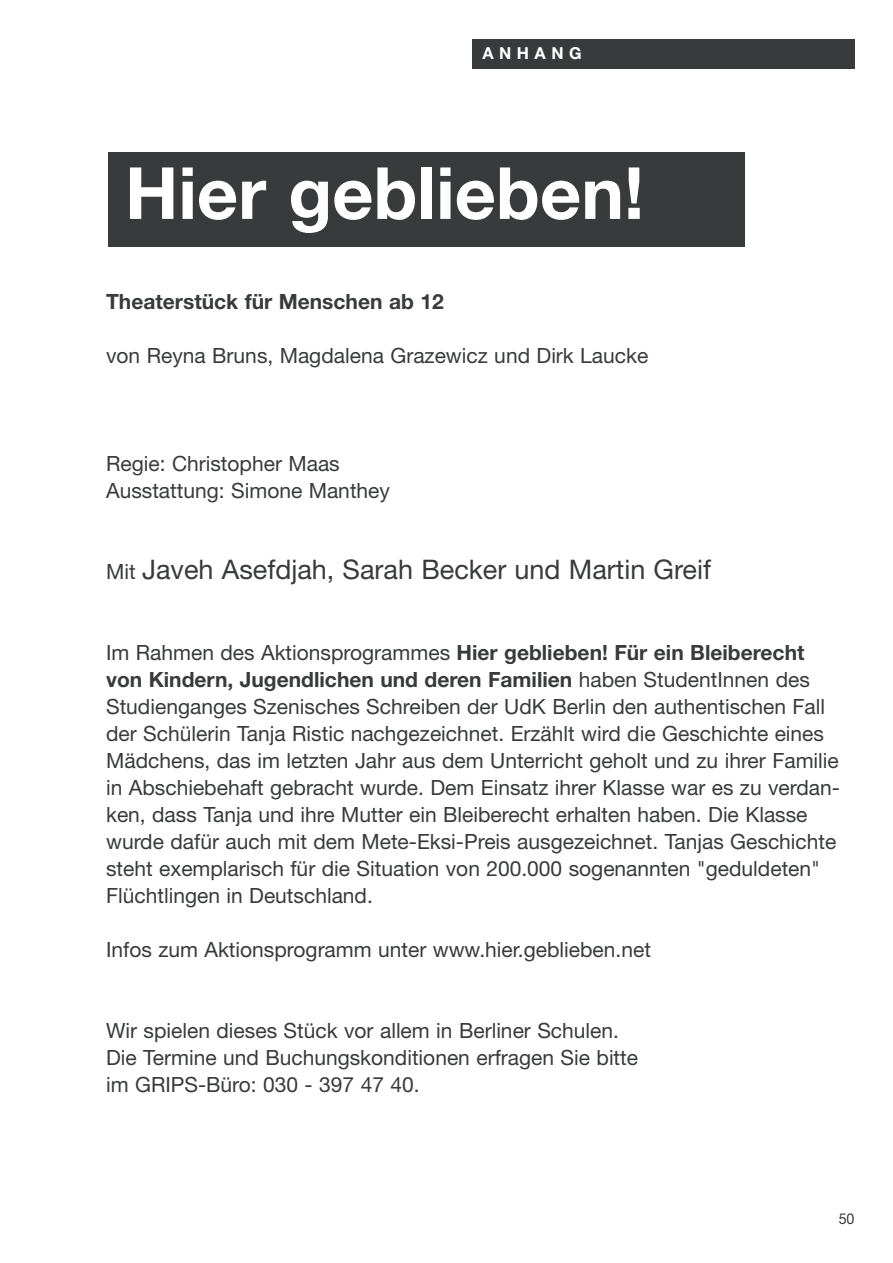
<style>
.page{position:relative;width:893px;height:1263px;background:#fff}
.page>*{position:absolute;margin:0;border:0;box-sizing:border-box;transform-origin:0 0}
.t1{font:700 72px "Helvetica Neue";color:#fff}
.t2{font:27px "Helvetica Neue";color:#383a3b}
.t3{font:21px/27px "Helvetica Neue";color:#383a3b}
.t4{font:700 21px "Helvetica Neue";color:#383a3b}
.t5{font:700 16.5px "Helvetica Neue";letter-spacing:.335em;color:#fff}
.t6{font:15px "Helvetica Neue";color:#383a3b;scale:.95 1}
.s1{font-size:21px}
.s2{font-weight:700}
</style>
<div class="page">
<div style="left:472px;top:40px;width:382px;height:29px;background:#383a3b"></div>
<div style="left:108px;top:152px;width:637px;height:95px;background:#383a3b"></div>
<p class="t5" style="left:482px;top:47px;width:101px">ANHANG</p>
<h1 class="t1" style="left:125px;top:167px;width:520px">Hier geblieben!</h1>
<p class="t4" style="left:106px;top:294px;width:339px">Theaterstück für Menschen ab 12</p>
<p class="t3" style="left:106px;top:344px;width:544px">von Reyna Bruns, Magdalena Grazewicz und Dirk Laucke</p>
<p class="t3" style="left:106px;top:452px;width:285px">Regie: Christopher Maas<br>Ausstattung: Simone Manthey</p>
<p class="t2" style="left:106px;top:559px;width:606px"><span class="s1">Mit</span> Javeh Asefdjah, Sarah Becker und Martin Greif</p>
<p class="t3" style="left:106px;top:641px;width:735px">Im Rahmen des Aktionsprogrammes <span class="s2">Hier geblieben! Für ein Bleiberecht von Kindern, Jugendlichen und deren Familien</span> haben StudentInnen des Studienganges Szenisches Schreiben der UdK Berlin den authentischen Fall der Schülerin Tanja Ristic nachgezeichnet. Erzählt wird die Geschichte eines Mädchens, das im letzten Jahr aus dem Unterricht geholt und zu ihrer Familie in Abschiebehaft gebracht wurde. Dem Einsatz ihrer Klasse war es zu verdan&shy;ken, dass Tanja und ihre Mutter ein Bleiberecht erhalten haben. Die Klasse wurde dafür auch mit dem Mete-Eksi-Preis ausgezeichnet. Tanjas Geschichte steht exemplarisch für die Situation von 200.000 sogenannten "geduldeten" Flüchtlingen in Deutschland.</p>
<p class="t3" style="left:106px;top:938px;width:546px">Infos zum Aktionsprogramm unter www.hier.geblieben.net</p>
<p class="t3" style="left:106px;top:1019px;width:534px">Wir spielen dieses Stück vor allem in Berliner Schulen.<br>Die Termine und Buchungskonditionen erfragen Sie bitte im GRIPS-Büro: 030 - 397 47 40.</p>
<p class="t6" style="left:839px;top:1213px;width:18px">50</p>
</div>
